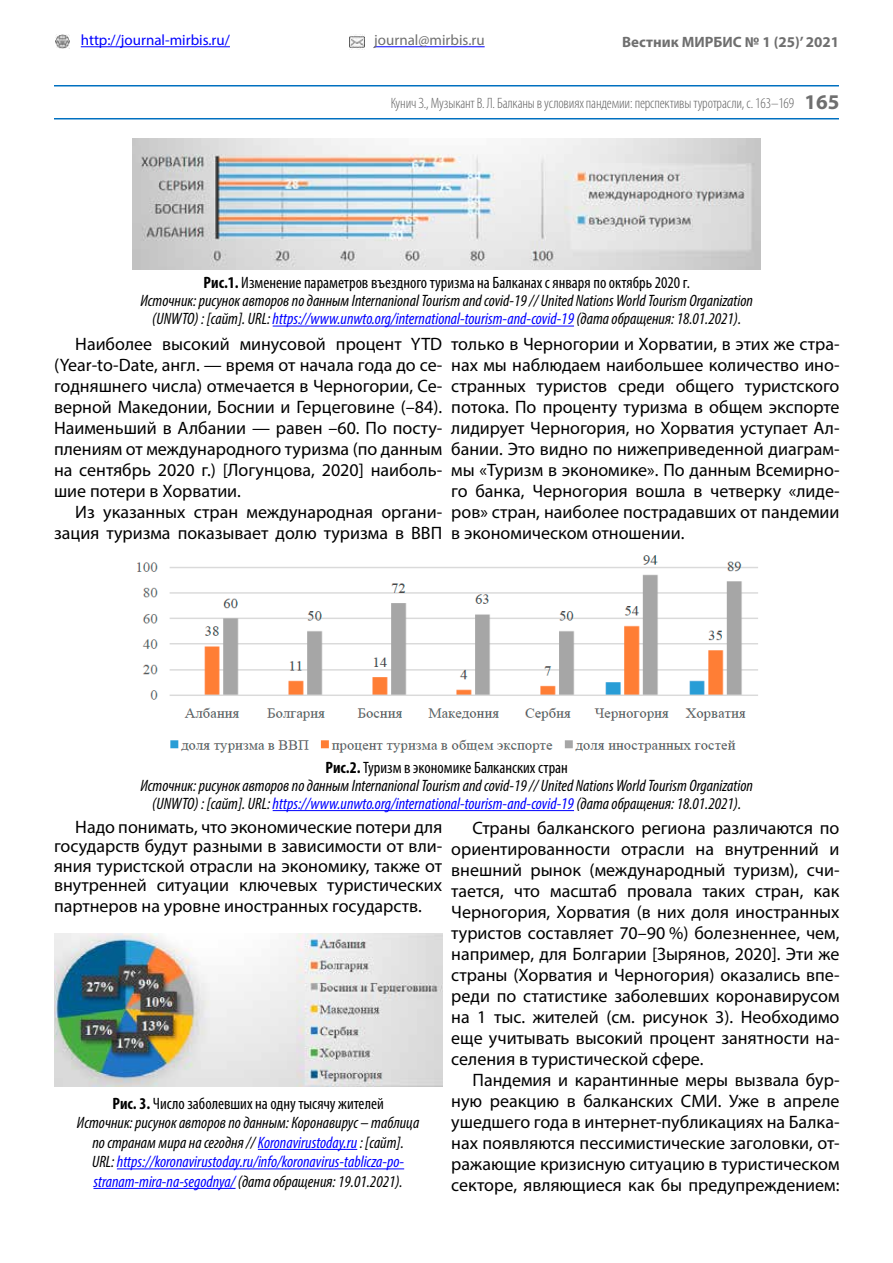
<style>
.page{position:relative;width:893px;height:1263px;background:#fff}
.page>*{position:absolute;margin:0;border:0;box-sizing:border-box;transform-origin:0 0}
.t1{font:18px/21px "Myriad Pro";color:#000;text-align:justify}
.t2{font:italic condensed 16.5px/18.1px "Myriad Pro";color:#000;text-align:center}
.t3{font:300 condensed 15px "Myriad Pro";letter-spacing:-.01em;color:#636363}
.t4{font:15px "Myriad Pro";color:#00f}
.t5{font:700 15px "Myriad Pro";color:#6f6f6f}
.t6{font:15px "Myriad Pro";color:#6f6f6f}
.s1{font-weight:700;font-stretch:normal;font-size:21px;color:#6f6f6f}
.s2{font-weight:700;font-style:normal}
.s3{font-style:normal}
.s4{color:#00f}
</style>
<div class="page">
<hr style="left:54px;top:118px;width:785px;height:1px;background:#0070c0">
<img style="left:55px;top:34px;width:15px;height:15px">
<img style="left:349px;top:34px;width:16px;height:15px">
<hr style="left:81px;top:46px;width:149px;height:1px;background:#00f">
<hr style="left:374px;top:46px;width:111px;height:1px;background:#00f">
<hr style="left:54px;top:85px;width:785px;height:1px;background:#0070c0">
<hr style="left:273px;top:326px;width:301px;height:1px;background:#00f">
<img style="left:133px;top:139px;width:628px;height:131px">
<hr style="left:273px;top:810px;width:301px;height:1px;background:#00f">
<img style="left:137px;top:555px;width:621px;height:198px">
<hr style="left:258px;top:1149px;width:99px;height:1px;background:#00f">
<hr style="left:117px;top:1168px;width:287px;height:1px;background:#00f">
<hr style="left:93px;top:1188px;width:143px;height:1px;background:#00f">
<img style="left:54px;top:933px;width:388px;height:153px">
<p class="t4" style="left:81px;top:31px;width:151px">http://journal-mirbis.ru/</p>
<p class="t6" style="left:374px;top:31px;width:112px">journal@mirbis.ru</p>
<p class="t5" style="left:622px;top:32px;width:218px">Вестник МИРБИС № 1 (25)’ 2021</p>
<p class="t3" style="left:391px;top:94px;width:450px">Кунич З., Музыкант В. Л. Балканы в условиях пандемии: перспективы туротрасли, с. 163–169 <span class="s1">165</span></p>
<p class="t2" style="left:140px;top:273px;width:614px"><span class="s2">Рис.1.</span> <span class="s3">Изменение параметров въездного туризма на Балканах с января по октябрь 2020 г.<br></span>Источник: рисунок авторов по данным Internanional Tourism and covid-19 // United Nations World Tourism Organization (UNWTO) : [сайт]. URL: <span class="s4">https://www.unwto.org/international-tourism-and-covid-19</span> (дата обращения: 18.01.2021).</p>
<p class="t1" style="left:54px;top:333px;width:390px;text-indent:21px">Наиболее высокий минусовой процент YTD (Year-to-Date, англ. — время от начала года до се&shy;годняшнего числа) отмечается в Черногории, Се&shy;верной Македонии, Боснии и Герцеговине (–84).<br>Наименьший в Албании — равен –60. По посту&shy;плениям от международного туризма (по данным на сентябрь 2020 г.) [Логунцова, 2020] наиболь&shy;шие потери в Хорватии.</p>
<p class="t1" style="left:54px;top:501px;width:390px;text-align:right">Из указанных стран международная органи&shy;зация туризма показывает долю туризма в ВВП</p>
<p class="t1" style="left:451px;top:333px;width:390px">только в Черногории и Хорватии, в этих же стра&shy;нах мы наблюдаем наибольшее количество ино&shy;странных туристов среди общего туристского потока. По проценту туризма в общем экспорте лидирует Черногория, но Хорватия уступает Ал&shy;бании. Это видно по нижеприведенной диаграм&shy;мы «Туризм в экономике». По данным Всемирно&shy;го банка, Черногория вошла в четверку «лиде&shy;ров» стран, наиболее пострадавших от пандемии в экономическом отношении.</p>
<p class="t2" style="left:140px;top:758px;width:614px"><span class="s2">Рис.2.</span> <span class="s3">Туризм в экономике Балканских стран<br></span>Источник: рисунок авторов по данным Internanional Tourism and covid-19 // United Nations World Tourism Organization (UNWTO) : [сайт]. URL: <span class="s4">https://www.unwto.org/international-tourism-and-covid-19</span> (дата обращения: 18.01.2021).</p>
<p class="t1" style="left:54px;top:816px;width:390px;line-height:19.8px;text-indent:21px">Надо понимать, что экономические потери для государств будут разными в зависимости от вли&shy;яния туристской отрасли на экономику, также от внутренней ситуации ключевых туристических партнеров на уровне иностранных государств.</p>
<p class="t1" style="left:451px;top:817px;width:390px;text-indent:21px">Страны балканского региона различаются по ориентированности отрасли на внутренний и внешний рынок (международный туризм), счи&shy;тается, что масштаб провала таких стран, как Черногория, Хорватия (в них доля иностранных туристов составляет 70–90 %) болезненнее, чем, например, для Болгарии [Зырянов, 2020]. Эти же страны (Хорватия и Черногория) оказались впе&shy;реди по статистике заболевших коронавирусом на 1 тыс. жителей (см. рисунок 3). Необходимо еще учитывать высокий процент занятности на&shy;селения в туристической сфере.</p>
<p class="t1" style="left:451px;top:1069px;width:390px;text-indent:21px">Пандемия и карантинные меры вызвала бур&shy;ную реакцию в балканских СМИ. Уже в апреле ушедшего года в интернет-публикациях на Балка&shy;нах появляются пессимистические заголовки, от&shy;ражающие кризисную ситуацию в туристическом секторе, являющиеся как бы предупреждением:</p>
<p class="t2" style="left:77px;top:1093px;width:344px;line-height:19.5px"><span class="s2">Рис. 3.</span> <span class="s3">Число заболевших на одну тысячу жителей<br></span>Источник: рисунок авторов по данным: Коронавирус – таблица по странам мира на сегодня // <span class="s4">Koronavirustoday.ru</span> : [сайт].<br>URL: <span class="s4">https://koronavirustoday.ru/info/koronavirus-tablicza-po&shy;stranam-mira-na-segodnya/</span> (дата обращения: 19.01.2021).</p>
</div>
